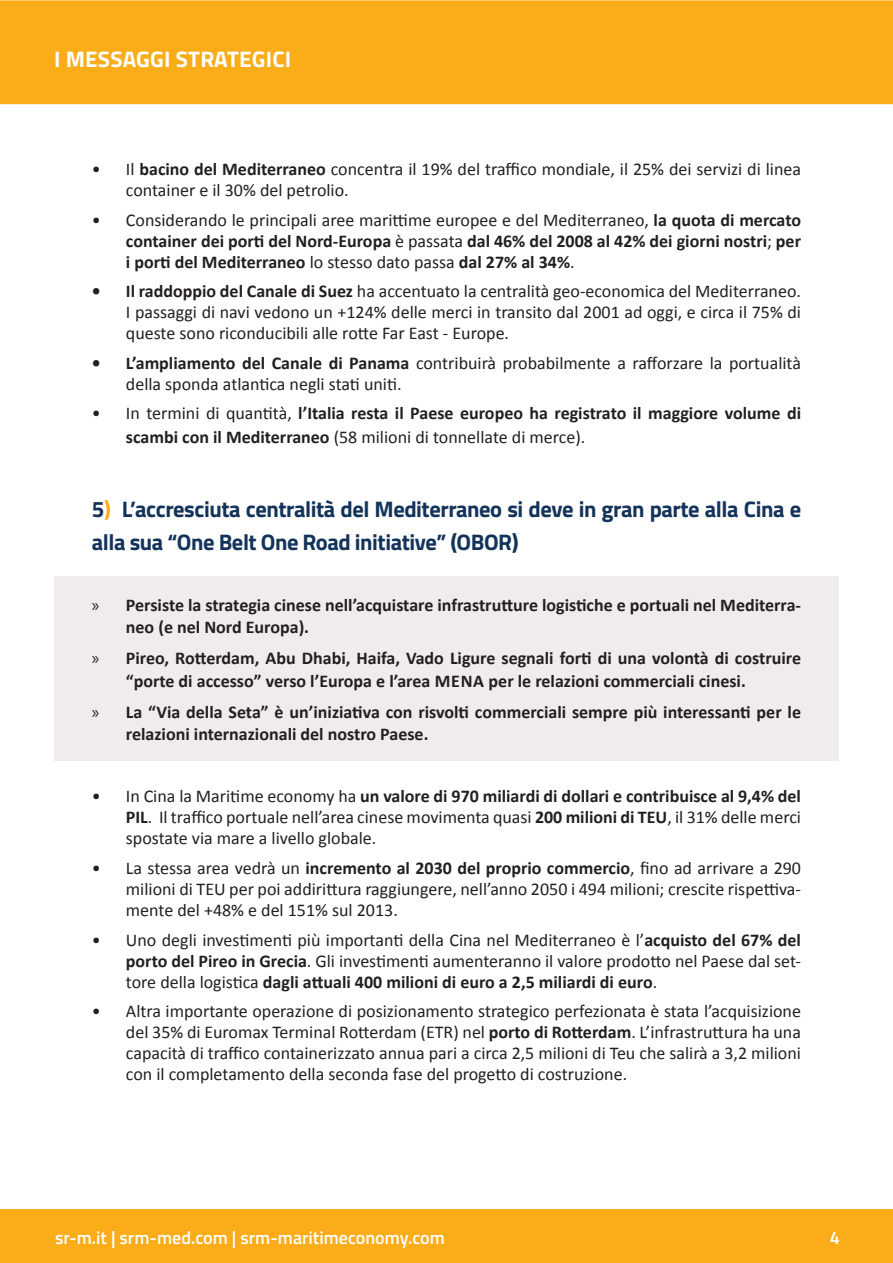
<style>
.page{position:relative;width:893px;height:1263px;background:#fff}
.page>*{position:absolute;margin:0;border:0;box-sizing:border-box;transform-origin:0 0}
.Stile_di_paragrafo_3{font:700 22.5px/33px "Titillium";letter-spacing:-.02em;color:#14335b}
.t1{font:700 22.5px "Titillium";letter-spacing:.01em;color:#fff}
.t2{font:18px/21px "Calibri";color:#231f20;text-align:justify}
.t3{font:700 18px/22.5px "Calibri";color:#231f20}
.t4{font:600 18px "Titillium";color:#fff}
.s1{font-weight:700}
.s2{font-weight:400}
.s3{color:#faad19}
.s4{font-family:"Myriad Pro";font-weight:400}
</style>
<div class="page">
<div style="left:0;top:1209px;width:893px;height:54px;background:#faad19"></div>
<div style="left:0;top:0;width:893px;height:104px;background:#faad19"></div>
<div style="left:54px;top:576px;width:785px;height:185px;background:#f0eceb"></div>
<p class="t1" style="left:54px;top:42px;width:239px">I MESSAGGI STRATEGICI</p>
<p class="t2" style="left:126px;top:159px;width:677px;text-indent:-34px">• Il <span class="s1">bacino del Mediterraneo</span> concentra il 19% del traffico mondiale, il 25% dei servizi di linea container e il 30% del petrolio.</p>
<p class="t3" style="left:126px;top:209px;width:677px;line-height:21px;text-align:justify;text-indent:-34px"><span class="s2">• Considerando le principali aree marittime europee e del Mediterraneo,</span> la quota di mercato container dei porti del Nord-Europa <span class="s2">è passata</span> dal 46% del 2008 al 42% dei giorni nostri<span class="s2">;</span> per i porti del Mediterraneo <span class="s2">lo stesso dato passa</span> dal 27% al 34%<span class="s2">.</span></p>
<p class="t2" style="left:126px;top:281px;width:677px;text-indent:-34px"><span class="s1">• Il raddoppio del Canale di Suez</span> ha accentuato la centralità geo-economica del Mediterraneo.<br>I passaggi di navi vedono un +124% delle merci in transito dal 2001 ad oggi, e circa il 75% di queste sono riconducibili alle rotte Far East - Europe.</p>
<p class="t2" style="left:126px;top:352px;width:677px;text-indent:-34px"><span class="s1">• L’ampliamento del Canale di Panama</span> contribuirà probabilmente a rafforzare la portualità della sponda atlantica negli stati uniti.</p>
<p class="t3" style="left:126px;top:401px;width:677px;line-height:24px;text-indent:-34px"><span class="s2">• In termini di quantità,</span> l’Italia resta il Paese europeo ha registrato il maggiore volume di scambi con il Mediterraneo <span class="s2">(58 milioni di tonnellate di merce).</span></p>
<p class="Stile_di_paragrafo_3" style="left:92px;top:492px;width:711px">5<span class="s3">)</span> L’accresciuta centralità del Mediterraneo si deve in gran parte alla Cina e alla sua “One Belt One Road initiative” (OBOR)</p>
<p class="t3" style="left:126px;top:594px;width:677px;text-indent:-34px"><span class="s4">»</span> Persiste la strategia cinese nell’acquistare infrastrutture logistiche e portuali nel Mediterra&shy;neo (e nel Nord Europa).</p>
<p class="t3" style="left:126px;top:647px;width:677px;text-indent:-34px"><span class="s4">»</span> Pireo, Rotterdam, Abu Dhabi, Haifa, Vado Ligure segnali forti di una volontà di costruire “porte di accesso” verso l’Europa e l’area MENA per le relazioni commerciali cinesi.</p>
<p class="t3" style="left:126px;top:701px;width:677px;text-indent:-34px"><span class="s4">»</span> La “Via della Seta” è un’iniziativa con risvolti commerciali sempre più interessanti per le relazioni internazionali del nostro Paese.</p>
<p class="t2" style="left:126px;top:786px;width:677px;text-indent:-34px">• In Cina la Maritime economy ha <span class="s1">un valore di 970 miliardi di dollari e contribuisce al 9,4% del PIL</span>. Il traffico portuale nell’area cinese movimenta quasi <span class="s1">200 milioni di TEU</span>, il 31% delle merci spostate via mare a livello globale.</p>
<p class="t2" style="left:126px;top:857px;width:677px;text-indent:-34px">• La stessa area vedrà un <span class="s1">incremento al 2030 del proprio commercio</span>, fino ad arrivare a 290 milioni di TEU per poi addirittura raggiungere, nell’anno 2050 i 494 milioni; crescite rispettiva&shy;mente del +48% e del 151% sul 2013.</p>
<p class="t2" style="left:126px;top:929px;width:677px;text-indent:-34px">• Uno degli investimenti più importanti della Cina nel Mediterraneo è l’<span class="s1">acquisto del 67% del porto del Pireo in Grecia</span>. Gli investimenti aumenteranno il valore prodotto nel Paese dal set&shy;tore della logistica <span class="s1">dagli attuali 400 milioni di euro a 2,5 miliardi di euro</span>.</p>
<p class="t2" style="left:126px;top:1000px;width:677px;text-indent:-34px">• Altra importante operazione di posizionamento strategico perfezionata è stata l’acquisizione del 35% di Euromax Terminal Rotterdam (ETR) nel <span class="s1">porto di Rotterdam</span>. L’infrastruttura ha una capacità di traffico containerizzato annua pari a circa 2,5 milioni di Teu che salirà a 3,2 milioni con il completamento della seconda fase del progetto di costruzione.</p>
<p class="t4" style="left:55px;top:1224px;width:391px">sr-m.it | srm-med.com | srm-maritimeconomy.com</p>
<p class="t4" style="left:830px;top:1224px;width:12px">4</p>
</div>
